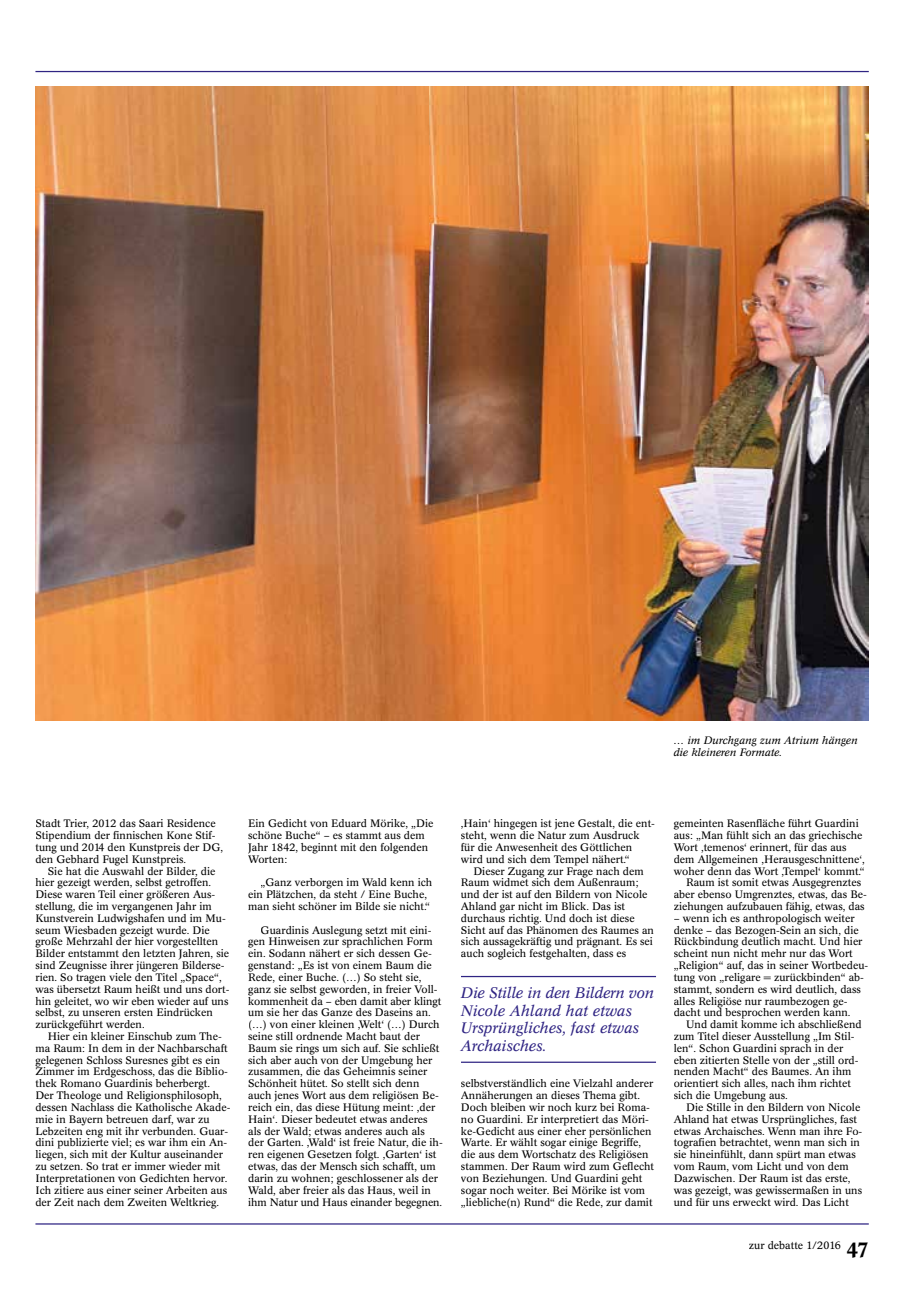
<style>
.page{position:relative;width:922px;height:1312px;background:#fff}
.page>*{position:absolute;margin:0;border:0;box-sizing:border-box;transform-origin:0 0}
.t1{font:italic 15px/17.5px "Concorde BE";color:#2f2483}
.t2{font:10.62px/11.8px "Concorde BE";color:#000}
.t3{font:italic 10.62px/11.9px "Concorde BE";color:#000}
.s1{font-weight:500;font-size:20.62px}
</style>
<div class="page">
<hr style="left:35px;top:1222px;width:833px;height:2px;background:#2f2483">
<hr style="left:35px;top:71px;width:833px;height:1px;background:#2f2483">
<img style="left:35px;top:86px;width:833px;height:634px">
<hr style="left:461px;top:975px;width:195px;height:1px;background:#2f2483">
<hr style="left:461px;top:1061px;width:195px;height:1px;background:#2f2483">
<p class="t3" style="left:673px;top:734px;width:185px">… im Durchgang zum Atrium hängen die kleineren Formate.</p>
<p class="t2" style="left:35px;top:817px;width:189px">Stadt Trier, 2012 das Saari Residence Stipendium der finnischen Kone Stif&shy;tung und 2014 den Kunstpreis der DG, den Gebhard Fugel Kunstpreis.</p>
<p class="t2" style="left:35px;top:864px;width:195px;text-indent:12px">Sie hat die Auswahl der Bilder, die hier gezeigt werden, selbst getroffen.<br>Diese waren Teil einer größeren Aus&shy;stellung, die im vergangenen Jahr im Kunstverein Ludwigshafen und im Mu&shy;seum Wiesbaden gezeigt wurde. Die große Mehrzahl der hier vorgestellten Bilder entstammt den letzten Jahren, sie sind Zeugnisse ihrer jüngeren Bilderse&shy;rien. So tragen viele den Titel „Space“, was übersetzt Raum heißt und uns dort&shy;hin geleitet, wo wir eben wieder auf uns selbst, zu unseren ersten Eindrücken zurückgeführt werden.</p>
<p class="t2" style="left:35px;top:1030px;width:196px;text-indent:12px">Hier ein kleiner Einschub zum The&shy;ma Raum: In dem in der Nachbarschaft gelegenen Schloss Suresnes gibt es ein Zimmer im Erdgeschoss, das die Biblio&shy;thek Romano Guardinis beherbergt.<br>Der Theologe und Religionsphilosoph, dessen Nachlass die Katholische Akade&shy;mie in Bayern betreuen darf, war zu Lebzeiten eng mit ihr verbunden. Guar&shy;dini publizierte viel; es war ihm ein An&shy;liegen, sich mit der Kultur auseinander zu setzen. So trat er immer wieder mit Interpretationen von Gedichten hervor.<br>Ich zitiere aus einer seiner Arbeiten aus der Zeit nach dem Zweiten Weltkrieg.</p>
<p class="t2" style="left:248px;top:817px;width:187px">Ein Gedicht von Eduard Mörike, „Die schöne Buche“ – es stammt aus dem<br>Jahr 1842, beginnt mit den folgenden<br>Worten:</p>
<p class="t2" style="left:248px;top:876px;width:185px;text-indent:12px">„Ganz verborgen im Wald kenn ich ein Plätzchen, da steht / Eine Buche, man sieht schöner im Bilde sie nicht.“</p>
<p class="t2" style="left:248px;top:924px;width:196px;text-indent:12px">Guardinis Auslegung setzt mit eini&shy;gen Hinweisen zur sprachlichen Form ein. Sodann nähert er sich dessen Ge&shy;genstand: „Es ist von einem Baum die Rede, einer Buche. (…) So steht sie, ganz sie selbst geworden, in freier Voll&shy;kommenheit da – eben damit aber klingt um sie her das Ganze des Daseins an. (…) von einer kleinen ‚Welt‘ (…) Durch seine still ordnende Macht baut der Baum sie rings um sich auf. Sie schließt sich aber auch von der Umgebung her zusammen, die das Geheimnis seiner Schönheit hütet. So stellt sich denn auch jenes Wort aus dem religiösen Be&shy;reich ein, das diese Hütung meint: ‚der Hain‘. Dieser bedeutet etwas anderes als der Wald; etwas anderes auch als der Garten. ‚Wald‘ ist freie Natur, die ih&shy;ren eigenen Gesetzen folgt. ‚Garten‘ ist etwas, das der Mensch sich schafft, um darin zu wohnen; geschlossener als der Wald, aber freier als das Haus, weil in ihm Natur und Haus einander begegnen.</p>
<p class="t2" style="left:461px;top:817px;width:195px">‚Hain‘ hingegen ist jene Gestalt, die ent&shy;steht, wenn die Natur zum Ausdruck für die Anwesenheit des Göttlichen wird und sich dem Tempel nähert.“</p>
<p class="t2" style="left:461px;top:864px;width:194px;text-indent:12px">Dieser Zugang zur Frage nach dem Raum widmet sich dem Außenraum; und der ist auf den Bildern von Nicole Ahland gar nicht im Blick. Das ist durchaus richtig. Und doch ist diese Sicht auf das Phänomen des Raumes an sich aussagekräftig und prägnant. Es sei auch sogleich festgehalten, dass es</p>
<h1 class="t1" style="left:461px;top:984px;width:195px">Die Stille in den Bildern von<br>Nicole Ahland hat etwas<br>Ursprüngliches, fast etwas<br>Archaisches.</h1>
<p class="t2" style="left:461px;top:1077px;width:194px">selbstverständlich eine Vielzahl anderer Annäherungen an dieses Thema gibt.<br>Doch bleiben wir noch kurz bei Roma&shy;no Guardini. Er interpretiert das Möri&shy;ke-Gedicht aus einer eher persönlichen Warte. Er wählt sogar einige Begriffe, die aus dem Wortschatz des Religiösen stammen. Der Raum wird zum Geflecht von Beziehungen. Und Guardini geht sogar noch weiter. Bei Mörike ist vom „liebliche(n) Rund“ die Rede, zur damit</p>
<p class="t2" style="left:673px;top:817px;width:186px">gemeinten Rasenfläche führt Guardini</p>
<p class="t2" style="left:673px;top:829px;width:190px">aus: „Man fühlt sich an das griechische</p>
<p class="t2" style="left:673px;top:841px;width:174px">Wort ‚temenos‘ erinnert, für das aus</p>
<p class="t2" style="left:673px;top:853px;width:192px">dem Allgemeinen ‚Herausgeschnittene‘,</p>
<p class="t2" style="left:673px;top:864px;width:192px">woher denn das Wort ‚Tempel‘ kommt.“</p>
<p class="t2" style="left:686px;top:876px;width:176px">Raum ist somit etwas Ausgegrenztes</p>
<p class="t2" style="left:673px;top:888px;width:195px">aber ebenso Umgrenztes, etwas, das Be-</p>
<p class="t2" style="left:673px;top:900px;width:192px">ziehungen aufzubauen fähig, etwas, das</p>
<p class="t2" style="left:673px;top:912px;width:196px">– wenn ich es anthropologisch weiter denke – das Bezogen-Sein an sich, die Rückbindung deutlich macht. Und hier scheint nun nicht mehr nur das Wort „Religion“ auf, das in seiner Wortbedeu&shy;tung von „religare = zurückbinden“ ab&shy;stammt, sondern es wird deutlich, dass alles Religiöse nur raumbezogen ge&shy;dacht und besprochen werden kann.</p>
<p class="t2" style="left:673px;top:1018px;width:189px;text-indent:12px">Und damit komme ich abschließend zum Titel dieser Ausstellung „Im Stil&shy;len“. Schon Guardini sprach in der eben zitierten Stelle von der „still ord&shy;nenden Macht“ des Baumes. An ihm orientiert sich alles, nach ihm richtet sich die Umgebung aus.</p>
<p class="t2" style="left:673px;top:1101px;width:190px;text-indent:12px">Die Stille in den Bildern von Nicole Ahland hat etwas Ursprüngliches, fast etwas Archaisches. Wenn man ihre Fo&shy;tografien betrachtet, wenn man sich in sie hineinfühlt, dann spürt man etwas vom Raum, vom Licht und von dem Dazwischen. Der Raum ist das erste, was gezeigt, was gewissermaßen in uns und für uns erweckt wird. Das Licht</p>
<p class="t2" style="left:748px;top:1239px;width:121px">zur debatte 1/2016 <span class="s1">47</span></p>
</div>
